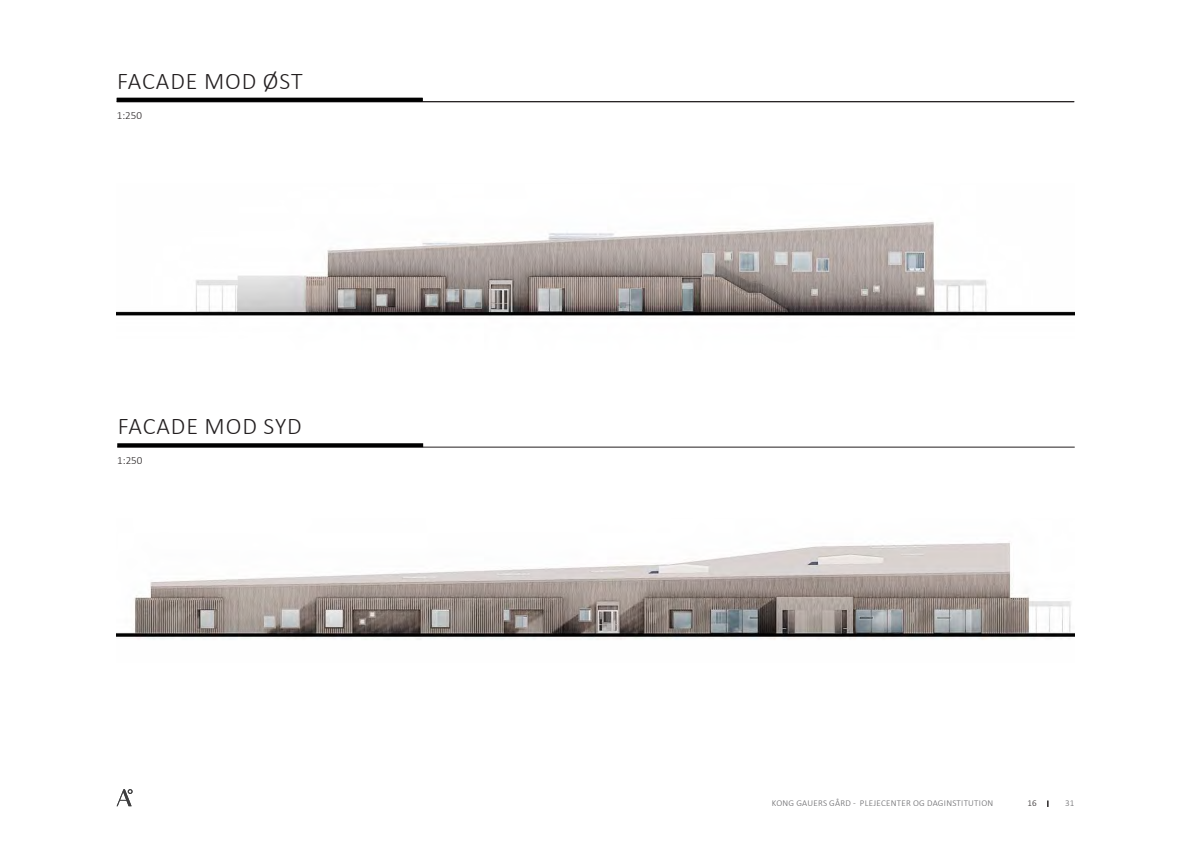
<style>
.page{position:relative;width:1191px;height:842px;background:#fff}
.page>*{position:absolute;margin:0;border:0;box-sizing:border-box;transform-origin:0 0}
.overskrift{font:300 24px "Calibri";letter-spacing:.04em;color:#231f20}
.Under_overskrift{font:300 11px "Calibri";color:#231f20}
.t1{font:300 9px "Calibri";letter-spacing:.03em;color:#636366}
.t2{font:300 9px "Calibri";color:#231f20}
</style>
<div class="page">
<hr style="left:117px;top:447px;width:957px;height:1px;background:#231f20">
<svg style="left:117px;top:443px;width:306px;height:4px"></svg>
<img style="left:117px;top:221px;width:957px;height:95px">
<img style="left:117px;top:543px;width:957px;height:97px">
<svg style="left:117px;top:789px;width:15px;height:17px"></svg>
<hr style="left:117px;top:101px;width:957px;height:1px;background:#231f20">
<hr style="left:117px;top:98px;width:306px;height:4px;background:#000">
<p class="overskrift" style="left:117px;top:66px;width:187px">FACADE MOD ØST</p>
<p class="Under_overskrift" style="left:117px;top:108px;width:27px">1:250</p>
<p class="overskrift" style="left:118px;top:411px;width:186px">FACADE MOD SYD</p>
<p class="Under_overskrift" style="left:117px;top:454px;width:27px">1:250</p>
<p class="t1" style="left:772px;top:798px;width:223px">KONG GAUERS GÅRD - PLEJECENTER OG DAGINSTITUTION</p>
<p class="t2" style="left:1027px;top:798px;width:11px">16</p>
<p class="t1" style="left:1065px;top:798px;width:11px">31</p>
</div>
